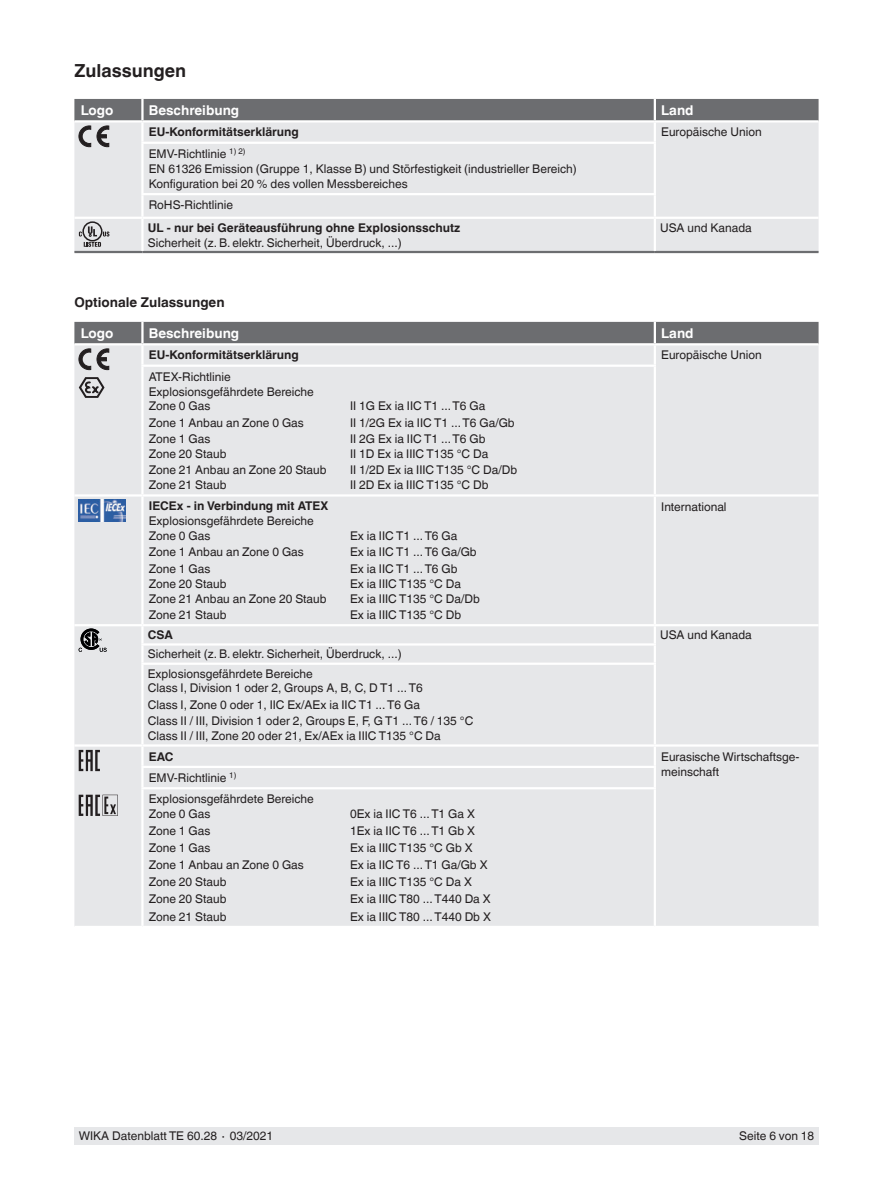
<style>
.page{position:relative;width:893px;height:1188px;background:#fff}
.page>*{position:absolute;margin:0;border:0;box-sizing:border-box;transform-origin:0 0}
.t1{font:700 18px "Helvetica World";color:#231f20}
.t2{font:700 13.5px "Helvetica World";color:#fff}
.t3{font:700 13.5px "Helvetica World";color:#231f20}
.t4{font:12px/15px "Helvetica World";color:#231f20}
.t5{font:700 12px "Helvetica World";color:#231f20}
</style>
<div class="page">
<div style="left:74px;top:1128px;width:745px;height:17px;background:#e6e7e9"></div>
<div style="left:74px;top:147px;width:745px;height:104px;background:#e6e7e9"></div>
<hr style="left:142px;top:217px;width:513px;height:2px;background:#fff">
<hr style="left:141px;top:193px;width:515px;height:2px;background:#fff">
<hr style="left:74px;top:217px;width:68px;height:2px;background:#fff">
<hr style="left:655px;top:217px;width:164px;height:2px;background:#fff">
<hr style="left:141px;top:144px;width:3px;height:49px;background:#fff">
<hr style="left:141px;top:195px;width:3px;height:22px;background:#fff">
<hr style="left:654px;top:144px;width:2px;height:49px;background:#fff">
<hr style="left:654px;top:195px;width:2px;height:22px;background:#fff">
<hr style="left:74px;top:251px;width:68px;height:2px;background:#6c6d70">
<hr style="left:142px;top:251px;width:513px;height:2px;background:#6c6d70">
<hr style="left:655px;top:251px;width:164px;height:2px;background:#6c6d70">
<hr style="left:654px;top:219px;width:2px;height:32px;background:#fff">
<hr style="left:141px;top:219px;width:3px;height:32px;background:#fff">
<div style="left:74px;top:370px;width:745px;height:556px;background:#e6e7e9"></div>
<hr style="left:142px;top:624px;width:513px;height:2px;background:#fff">
<hr style="left:141px;top:643px;width:515px;height:3px;background:#fff">
<hr style="left:141px;top:663px;width:515px;height:2px;background:#fff">
<hr style="left:142px;top:744px;width:513px;height:3px;background:#fff">
<hr style="left:141px;top:766px;width:515px;height:2px;background:#fff">
<hr style="left:141px;top:787px;width:515px;height:2px;background:#fff">
<hr style="left:74px;top:494px;width:68px;height:3px;background:#fff">
<hr style="left:142px;top:494px;width:513px;height:3px;background:#fff">
<hr style="left:654px;top:497px;width:2px;height:127px;background:#fff">
<hr style="left:141px;top:367px;width:3px;height:127px;background:#fff">
<hr style="left:141px;top:497px;width:3px;height:127px;background:#fff">
<hr style="left:141px;top:789px;width:3px;height:137px;background:#fff">
<hr style="left:654px;top:367px;width:2px;height:127px;background:#fff">
<hr style="left:655px;top:494px;width:164px;height:3px;background:#fff">
<svg style="left:654px;top:747px;width:2px;height:40px"></svg>
<hr style="left:654px;top:789px;width:2px;height:137px;background:#fff">
<hr style="left:74px;top:624px;width:68px;height:2px;background:#fff">
<hr style="left:141px;top:626px;width:3px;height:17px;background:#fff">
<hr style="left:141px;top:646px;width:3px;height:17px;background:#fff">
<hr style="left:141px;top:665px;width:3px;height:79px;background:#fff">
<hr style="left:655px;top:624px;width:164px;height:2px;background:#fff">
<svg style="left:654px;top:626px;width:2px;height:37px"></svg>
<hr style="left:654px;top:665px;width:2px;height:79px;background:#fff">
<hr style="left:655px;top:744px;width:164px;height:3px;background:#fff">
<hr style="left:74px;top:744px;width:68px;height:3px;background:#fff">
<hr style="left:141px;top:747px;width:3px;height:19px;background:#fff">
<hr style="left:141px;top:768px;width:3px;height:19px;background:#fff">
<svg style="left:74px;top:99px;width:745px;height:48px;background:#b0b1b3"></svg>
<div style="left:82px;top:221px;width:21px;height:20px;border:2px solid #231f20;border-radius:50%"></div>
<svg style="left:79px;top:226px;width:30px;height:21px"></svg>
<svg style="left:74px;top:322px;width:745px;height:48px;background:#b1b1b4"></svg>
<svg style="left:79px;top:377px;width:26px;height:21px"></svg>
<img style="left:79px;top:500px;width:47px;height:21px">
<svg style="left:79px;top:629px;width:28px;height:23px"></svg>
<svg style="left:79px;top:750px;width:21px;height:21px"></svg>
<svg style="left:79px;top:795px;width:39px;height:21px"></svg>
<h1 class="t1" style="left:74px;top:60px;width:113px">Zulassungen</h1>
<p class="t2" style="left:81px;top:102px;width:34px">Logo</p>
<p class="t2" style="left:149px;top:102px;width:92px">Beschreibung</p>
<p class="t2" style="left:661px;top:102px;width:34px">Land</p>
<p class="t5" style="left:149px;top:125px;width:152px">EU-Konformitätserklärung</p>
<p class="t4" style="left:661px;top:125px;width:102px">Europäische Union</p>
<p class="t4" style="left:149px;top:146px;width:430px">EMV-Richtlinie <sup>1)</sup> <sup>2)<br></sup>EN 61326 Emission (Gruppe 1, Klasse B) und Störfestigkeit (industrieller Bereich)<br>Konfiguration bei 20 % des vollen Messbereiches</p>
<p class="t4" style="left:149px;top:197px;width:86px">RoHS-Richtlinie</p>
<p class="t5" style="left:148px;top:221px;width:314px">UL - nur bei Geräteausführung ohne Explosionsschutz</p>
<p class="t4" style="left:148px;top:235px;width:255px">Sicherheit (z. B. elektr. Sicherheit, Überdruck, ...)</p>
<p class="t4" style="left:660px;top:220px;width:93px">USA und Kanada</p>
<p class="t3" style="left:74px;top:295px;width:152px">Optionale Zulassungen</p>
<p class="t2" style="left:81px;top:325px;width:34px">Logo</p>
<p class="t2" style="left:149px;top:325px;width:92px">Beschreibung</p>
<p class="t2" style="left:661px;top:325px;width:34px">Land</p>
<p class="t5" style="left:149px;top:348px;width:152px">EU-Konformitätserklärung</p>
<p class="t4" style="left:661px;top:348px;width:102px">Europäische Union</p>
<p class="t4" style="left:149px;top:369px;width:167px">ATEX-Richtlinie<br>Explosionsgefährdete Bereiche<br>Zone 0 Gas</p>
<p class="t4" style="left:350px;top:399px;width:137px">II 1G Ex ia IIC T1 ... T6 Ga</p>
<p class="t4" style="left:149px;top:415px;width:157px">Zone 1 Anbau an Zone 0 Gas</p>
<p class="t4" style="left:350px;top:415px;width:166px">II 1/2G Ex ia IIC T1 ... T6 Ga/Gb</p>
<p class="t4" style="left:149px;top:431px;width:63px">Zone 1 Gas</p>
<p class="t4" style="left:350px;top:431px;width:137px">II 2G Ex ia IIC T1 ... T6 Gb</p>
<p class="t4" style="left:149px;top:447px;width:79px">Zone 20 Staub</p>
<p class="t4" style="left:350px;top:447px;width:140px">II 1D Ex ia IIIC T135 °C Da</p>
<p class="t4" style="left:149px;top:462px;width:179px">Zone 21 Anbau an Zone 20 Staub</p>
<p class="t4" style="left:350px;top:462px;width:169px">II 1/2D Ex ia IIIC T135 °C Da/Db</p>
<p class="t4" style="left:149px;top:477px;width:79px">Zone 21 Staub</p>
<p class="t4" style="left:350px;top:477px;width:140px">II 2D Ex ia IIIC T135 °C Db</p>
<p class="t5" style="left:149px;top:499px;width:181px">IECEx - in Verbindung mit ATEX</p>
<p class="t4" style="left:149px;top:514px;width:167px;line-height:14.5px">Explosionsgefährdete Bereiche<br>Zone 0 Gas</p>
<p class="t4" style="left:350px;top:528px;width:109px">Ex ia IIC T1 ... T6 Ga</p>
<p class="t4" style="left:149px;top:545px;width:157px">Zone 1 Anbau an Zone 0 Gas</p>
<p class="t4" style="left:350px;top:545px;width:128px">Ex ia IIC T1 ... T6 Ga/Gb</p>
<p class="t4" style="left:149px;top:561px;width:63px">Zone 1 Gas</p>
<p class="t4" style="left:350px;top:561px;width:109px">Ex ia IIC T1 ... T6 Gb</p>
<p class="t4" style="left:149px;top:576px;width:79px">Zone 20 Staub</p>
<p class="t4" style="left:350px;top:576px;width:113px">Ex ia IIIC T135 °C Da</p>
<p class="t4" style="left:149px;top:592px;width:179px">Zone 21 Anbau an Zone 20 Staub</p>
<p class="t4" style="left:350px;top:592px;width:131px">Ex ia IIIC T135 °C Da/Db</p>
<p class="t4" style="left:149px;top:607px;width:79px">Zone 21 Staub</p>
<p class="t4" style="left:350px;top:607px;width:113px">Ex ia IIIC T135 °C Db</p>
<p class="t4" style="left:661px;top:499px;width:67px">International</p>
<p class="t5" style="left:148px;top:628px;width:27px">CSA</p>
<p class="t4" style="left:660px;top:628px;width:93px">USA und Kanada</p>
<p class="t4" style="left:148px;top:645px;width:255px;line-height:19.2px">Sicherheit (z. B. elektr. Sicherheit, Überdruck, ...)<br>Explosionsgefährdete Bereiche</p>
<p class="t4" style="left:148px;top:680px;width:327px;line-height:16px">Class I, Division 1 oder 2, Groups A, B, C, D T1 ... T6<br>Class I, Zone 0 oder 1, IIC Ex/AEx ia IIC T1 ... T6 Ga<br>Class II / III, Division 1 oder 2, Groups E, F, G T1 ... T6 / 135 °C Class II / III, Zone 20 oder 21, Ex/AEx ia IIIC T135 °C Da</p>
<p class="t5" style="left:149px;top:749px;width:26px">EAC</p>
<p class="t4" style="left:661px;top:749px;width:140px">Eurasische Wirtschaftsge&shy;meinschaft</p>
<p class="t4" style="left:149px;top:767px;width:167px;line-height:21.3px">EMV-Richtlinie <sup>1)<br></sup>Explosionsgefährdete Bereiche</p>
<p class="t4" style="left:149px;top:806px;width:63px">Zone 0 Gas</p>
<p class="t4" style="left:350px;top:806px;width:126px">0Ex ia IIC T6 ... T1 Ga X</p>
<p class="t4" style="left:149px;top:823px;width:63px">Zone 1 Gas</p>
<p class="t4" style="left:350px;top:823px;width:127px">1Ex ia IIC T6 ... T1 Gb X</p>
<p class="t4" style="left:149px;top:840px;width:63px">Zone 1 Gas</p>
<p class="t4" style="left:350px;top:840px;width:124px">Ex ia IIIC T135 °C Gb X</p>
<p class="t4" style="left:149px;top:858px;width:157px">Zone 1 Anbau an Zone 0 Gas</p>
<p class="t4" style="left:350px;top:858px;width:139px">Ex ia IIC T6 ... T1 Ga/Gb X</p>
<p class="t4" style="left:149px;top:875px;width:79px">Zone 20 Staub</p>
<p class="t4" style="left:350px;top:875px;width:123px">Ex ia IIIC T135 °C Da X</p>
<p class="t4" style="left:149px;top:892px;width:79px">Zone 20 Staub</p>
<p class="t4" style="left:350px;top:892px;width:142px">Ex ia IIIC T80 ... T440 Da X</p>
<p class="t4" style="left:149px;top:909px;width:79px">Zone 21 Staub</p>
<p class="t4" style="left:350px;top:909px;width:142px">Ex ia IIIC T80 ... T440 Db X</p>
<p class="t4" style="left:79px;top:1129px;width:196px">WIKA Datenblatt TE 60.28 ∙ 03/2021</p>
<p class="t4" style="left:739px;top:1129px;width:77px">Seite 6 von 18</p>
</div>
